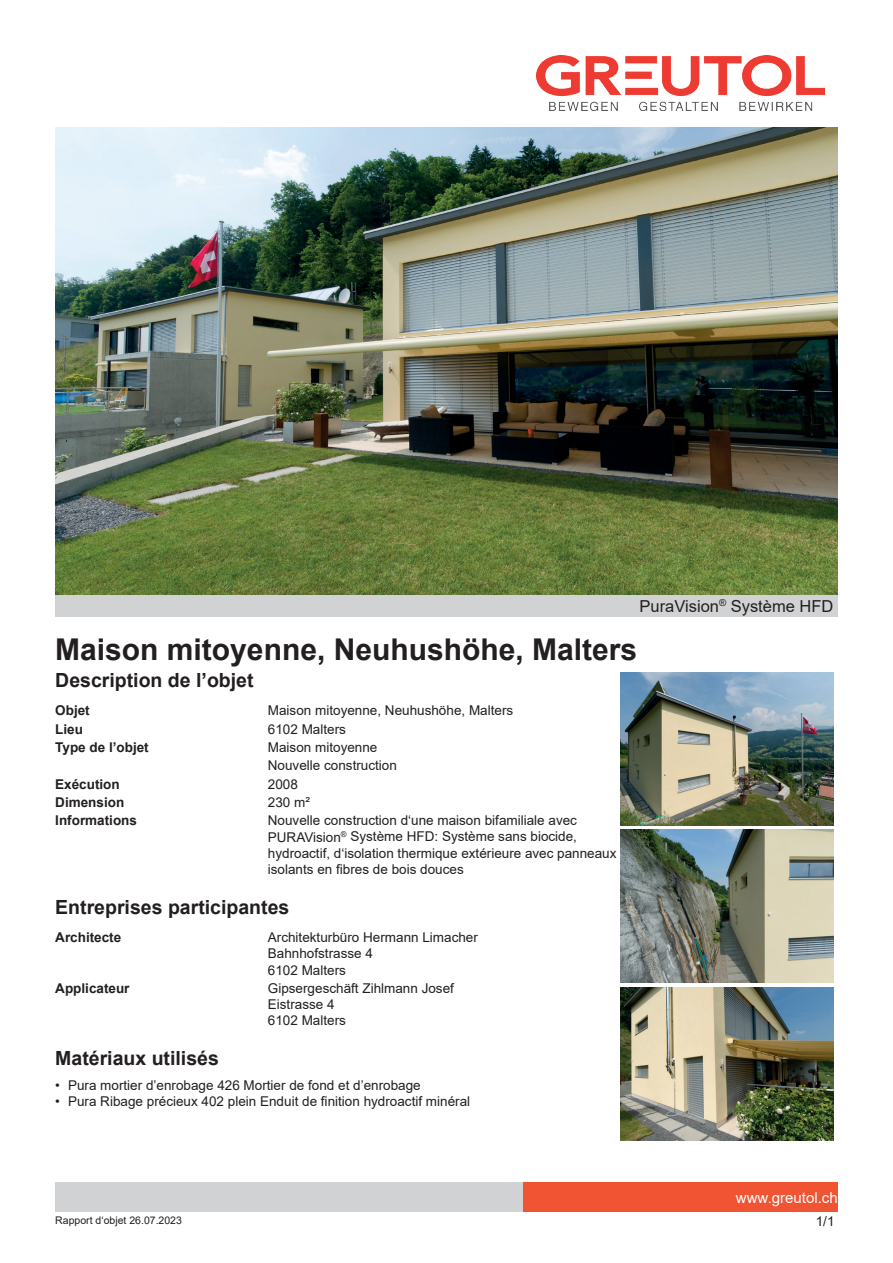
<style>
.page{position:relative;width:893px;height:1263px;background:#fff}
.page>*{position:absolute;margin:0;border:0;box-sizing:border-box;transform-origin:0 0}
.t1{font:700 30px "Arial";color:#231f20}
.t2{font:700 19.5px "Arial";color:#231f20}
.t3{font:16.5px "Arial";color:#231f20}
.t4{font:15px "Arial";color:#fff}
.t5{font:13.5px/16.2px "Arial";color:#231f20}
.t6{font:700 13.5px "Arial";color:#231f20}
.t7{font:10.5px "Arial";color:#231f20}
</style>
<div class="page">
<div style="left:523px;top:1182px;width:315px;height:30px;background:#f05433"></div>
<div style="left:55px;top:1182px;width:468px;height:30px;background:#d1d2d4"></div>
<img style="left:536px;top:55px;width:289px;height:55px">
<img style="left:55px;top:128px;width:783px;height:467px">
<div style="left:55px;top:595px;width:783px;height:22px;background:#d1d2d4"></div>
<img style="left:621px;top:672px;width:212px;height:153px">
<img style="left:621px;top:830px;width:212px;height:153px">
<img style="left:621px;top:987px;width:212px;height:153px">
<p class="t3" style="left:640px;top:595px;width:195px">PuraVision<sup>®</sup> Système HFD</p>
<h1 class="t1" style="left:55px;top:628px;width:583px">Maison mitoyenne, Neuhushöhe, Malters</h1>
<h2 class="t2" style="left:55px;top:666px;width:200px">Description de l’objet</h2>
<p class="t6" style="left:55px;top:701px;width:36px">Objet</p>
<p class="t5" style="left:268px;top:702px;width:247px">Maison mitoyenne, Neuhushöhe, Malters</p>
<p class="t6" style="left:55px;top:719px;width:29px">Lieu</p>
<p class="t5" style="left:268px;top:721px;width:80px">6102 Malters</p>
<p class="t6" style="left:55px;top:738px;width:95px">Type de l’objet</p>
<p class="t5" style="left:268px;top:738px;width:131px;line-height:18.3px">Maison mitoyenne<br>Nouvelle construction</p>
<p class="t6" style="left:55px;top:774px;width:66px">Exécution</p>
<p class="t5" style="left:268px;top:776px;width:32px">2008</p>
<p class="t6" style="left:55px;top:793px;width:71px">Dimension</p>
<p class="t5" style="left:268px;top:794px;width:44px">230 m²</p>
<p class="t6" style="left:55px;top:811px;width:83px">Informations</p>
<p class="t5" style="left:268px;top:812px;width:350px">Nouvelle construction d‘une maison bifamiliale avec PURAVision<sup>®</sup> Système HFD: Système sans biocide, hydroactif, d‘isolation thermique extérieure avec panneaux isolants en fibres de bois douces</p>
<h2 class="t2" style="left:55px;top:893px;width:236px">Entreprises participantes</h2>
<p class="t6" style="left:55px;top:928px;width:68px">Architecte</p>
<p class="t5" style="left:268px;top:929px;width:212px">Architekturbüro Hermann Limacher<br>Bahnhofstrasse 4<br>6102 Malters</p>
<p class="t6" style="left:55px;top:979px;width:76px">Applicateur</p>
<p class="t5" style="left:268px;top:980px;width:188px">Gipsergeschäft Zihlmann Josef<br>Eistrasse 4<br>6102 Malters</p>
<h2 class="t2" style="left:55px;top:1044px;width:165px">Matériaux utilisés</h2>
<p class="t5" style="left:55px;top:1077px;width:367px">• Pura mortier d’enrobage 426 Mortier de fond et d’enrobage</p>
<p class="t5" style="left:55px;top:1093px;width:416px">• Pura Ribage précieux 402 plein Enduit de finition hydroactif minéral</p>
<p class="t7" style="left:55px;top:1213px;width:128px">Rapport d‘objet 26.07.2023</p>
<p class="t4" style="left:736px;top:1187px;width:103px">www.greutol.ch</p>
<p class="t5" style="left:816px;top:1213px;width:20px">1/1</p>
</div>
